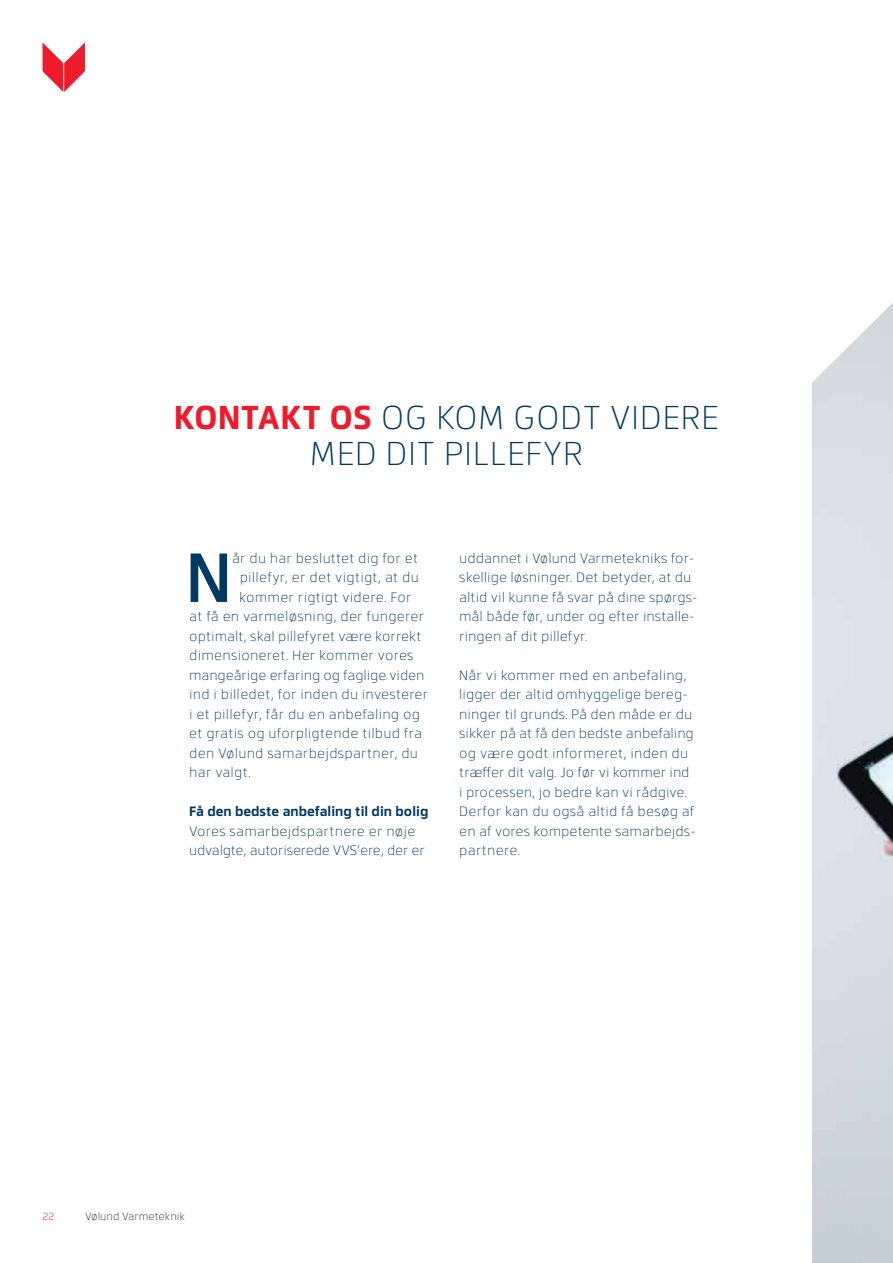
<style>
.page{position:relative;width:893px;height:1263px;background:#fff}
.page>*{position:absolute;margin:0;border:0;box-sizing:border-box;transform-origin:0 0}
.t1{font:500 69.15px "Facto";color:#003a63}
.t2{font:300 33px/36px "Facto";letter-spacing:.01em;color:#003a63;text-align:center}
.t3{font:300 13.5px/19.5px "Facto";color:#003a63}
.t4{font:700 13.5px "Facto";color:#003a63}
.t5{font:300 10.5px "Facto";color:#231f20}
.t6{font:300 10.5px "Facto";color:#ee1b2d}
.s1{font-weight:700;color:#ee1b2d}
</style>
<div class="page">
<img style="left:812px;top:303px;width:81px;height:960px">
<svg style="left:43px;top:43px;width:42px;height:49px"></svg>
<h2 class="t2" style="left:174px;top:397px;width:546px"><span class="s1">KONTAKT OS</span> OG KOM GODT VIDERE<br>MED DIT PILLEFYR</h2>
<h1 class="t1" style="left:186px;top:526px;width:48px">N</h1>
<p class="t3" style="left:232px;top:548px;width:188px">år du har besluttet dig for et</p>
<p class="t3" style="left:240px;top:567px;width:181px">pillefyr, er det vigtigt, at du</p>
<p class="t3" style="left:239px;top:587px;width:174px">kommer rigtigt videre. For</p>
<p class="t3" style="left:189px;top:606px;width:237px">at få en varmeløsning, der fungerer</p>
<p class="t3" style="left:189px;top:626px;width:234px">optimalt, skal pillefyret være korrekt</p>
<p class="t3" style="left:189px;top:645px;width:226px">dimensioneret. Her kommer vores</p>
<p class="t3" style="left:189px;top:665px;width:237px">mangeårige erfaring og faglige viden</p>
<p class="t3" style="left:189px;top:684px;width:241px">ind i billedet, for inden du investerer</p>
<p class="t3" style="left:189px;top:704px;width:232px">i et pillefyr, får du en anbefaling og</p>
<p class="t3" style="left:189px;top:723px;width:234px">et gratis og uforpligtende tilbud fra</p>
<p class="t3" style="left:189px;top:743px;width:230px">den Vølund samarbejdspartner, du</p>
<p class="t3" style="left:189px;top:762px;width:63px">har valgt.</p>
<p class="t4" style="left:189px;top:801px;width:241px">Få den bedste anbefaling til din bolig</p>
<p class="t3" style="left:189px;top:821px;width:237px">Vores samarbejdspartnere er nøje udvalgte, autoriserede VVS’ere, der er</p>
<p class="t3" style="left:459px;top:548px;width:240px">uddannet i Vølund Varmetekniks for&shy;skellige løsninger. Det betyder, at du altid vil kunne få svar på dine spørgs&shy;mål både før, under og efter installe&shy;ringen af dit pillefyr.</p>
<p class="t3" style="left:459px;top:665px;width:238px">Når vi kommer med en anbefaling, ligger der altid omhyggelige bereg&shy;ninger til grunds. På den måde er du sikker på at få den bedste anbefaling og være godt informeret, inden du træffer dit valg. Jo før vi kommer ind i processen, jo bedre kan vi rådgive.<br>Derfor kan du også altid få besøg af en af vores kompetente samarbejds&shy;partnere.</p>
<p class="t6" style="left:43px;top:1209px;width:13px">22</p>
<p class="t5" style="left:85px;top:1209px;width:102px">Vølund Varmeteknik</p>
</div>
